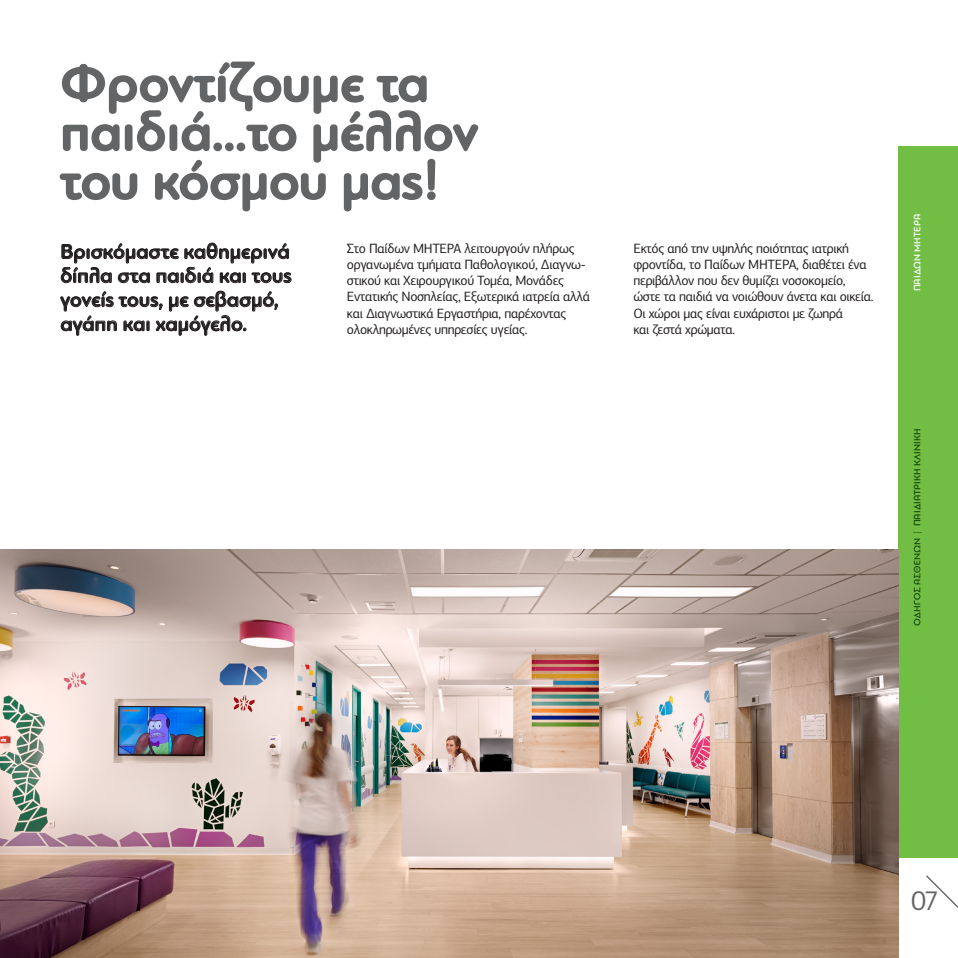
<style>
.page{position:relative;width:958px;height:958px;background:#fff}
.page>*{position:absolute;margin:0;border:0;box-sizing:border-box;transform-origin:0 0}
.t1{font:500 54px/48.8px "PF Bague Round Pro";letter-spacing:.005em;color:#636466}
.t2{font:27px "PF Centro Sans Pro";color:#636466}
.t3{font:500 21px/24px "PF Bague Round Pro";color:#231f20}
.t4{font:13.5px/16.2px "PF Centro Sans Pro";letter-spacing:-.025em;color:#231f20}
.t5{font:500 9.75px "PF Bague Round Pro";letter-spacing:.005em;color:#1b4c0c}
.t6{font:500 9.75px "PF Bague Round Pro";letter-spacing:.01em;color:#fff}
</style>
<div class="page">
<svg style="left:926px;top:875px;width:31px;height:32px"></svg>
<div style="left:898px;top:147px;width:59px;height:711px;background:#72be44"></div>
<svg style="left:61px;top:243px;width:230px;height:40px"></svg>
<div style="left:263px;top:296px;width:11px;height:11px;border:1px solid #231f20;border-radius:50%"></div>
<div style="left:265px;top:298px;width:6px;height:7px;border:1px solid #231f20;border-radius:50%"></div>
<svg style="left:267px;top:291px;width:4px;height:5px"></svg>
<svg style="left:274px;top:303px;width:4px;height:7px"></svg>
<svg style="left:60px;top:291px;width:128px;height:44px"></svg>
<div style="left:190px;top:320px;width:10px;height:11px;border:1px solid #231f20;border-radius:50%"></div>
<div style="left:192px;top:322px;width:6px;height:7px;border:1px solid #231f20;border-radius:50%"></div>
<svg style="left:194px;top:291px;width:67px;height:44px"></svg>
<div style="left:253px;top:75px;width:28px;height:27px;border:2px solid #636466;border-radius:50%"></div>
<div style="left:259px;top:80px;width:17px;height:18px;border:2px solid #636466;border-radius:50%"></div>
<svg style="left:61px;top:61px;width:209px;height:91px"></svg>
<div style="left:268px;top:124px;width:28px;height:27px;border:2px solid #636466;border-radius:50%"></div>
<div style="left:274px;top:129px;width:17px;height:18px;border:2px solid #636466;border-radius:50%"></div>
<div style="left:424px;top:124px;width:28px;height:27px;border:2px solid #636466;border-radius:50%"></div>
<div style="left:430px;top:129px;width:17px;height:18px;border:2px solid #636466;border-radius:50%"></div>
<svg style="left:452px;top:124px;width:27px;height:28px"></svg>
<svg style="left:59px;top:173px;width:24px;height:28px"></svg>
<div style="left:82px;top:173px;width:28px;height:27px;border:2px solid #636466;border-radius:50%"></div>
<div style="left:87px;top:177px;width:17px;height:18px;border:2px solid #636466;border-radius:50%"></div>
<svg style="left:112px;top:173px;width:26px;height:27px"></svg>
<svg style="left:155px;top:172px;width:26px;height:28px"></svg>
<div style="left:180px;top:173px;width:28px;height:27px;border:2px solid #636466;border-radius:50%"></div>
<div style="left:185px;top:177px;width:17px;height:18px;border:2px solid #636466;border-radius:50%"></div>
<svg style="left:190px;top:159px;width:13px;height:15px"></svg>
<svg style="left:210px;top:173px;width:57px;height:39px"></svg>
<div style="left:270px;top:173px;width:28px;height:27px;border:2px solid #636466;border-radius:50%"></div>
<div style="left:276px;top:177px;width:17px;height:18px;border:2px solid #636466;border-radius:50%"></div>
<svg style="left:283px;top:75px;width:153px;height:137px"></svg>
<div style="left:427px;top:191px;width:8px;height:9px;border:2px solid #636466;border-radius:50%"></div>
<svg style="left:913px;top:590px;width:8px;height:35px"></svg>
<svg style="left:913px;top:532px;width:8px;height:58px"></svg>
<img style="left:0;top:549px;width:898px;height:408px">
<h1 class="t1" style="left:60px;top:59px;width:419px">Φροντίζουµε τα παιδιά...το µέλλον του κόσµου µας!</h1>
<h3 class="t3" style="left:60px;top:240px;width:232px">Βρισκόµαστε καθηµερινά δίπλα στα παιδιά και τους γονείς τους, µε σεβασµό, αγάπη και χαµόγελο.</h3>
<p class="t4" style="left:347px;top:240px;width:245px">Στο Παίδων ΜΗΤΕΡΑ λειτουργούν πλήρως οργανωµένα τµήµατα Παθολογικού, ∆ιαγνω&shy;στικού και Χειρουργικού Τοµέα, Μονάδες Εντατικής Νοσηλείας, Εξωτερικά ιατρεία αλλά και ∆ιαγνωστικά Εργαστήρια, παρέχοντας ολοκληρωµένες υπηρεσίες υγείας.</p>
<p class="t4" style="left:633px;top:240px;width:241px">Εκτός από την υψηλής ποιότητας ιατρική φροντίδα, το Παίδων ΜΗΤΕΡΑ, διαθέτει ένα περιβάλλον που δεν θυµίζει νοσοκοµείο, ώστε τα παιδιά να νoιώθουν άνετα και οικεία.<br>Οι χώροι µας είναι ευχάριστοι µε ζωηρά<br>και ζεστά χρώµατα.</p>
<p class="t6" style="left:911px;top:291px;width:79px;rotate:-90deg">ΠΑΙ∆ΩΝ ΜΗΤΕΡΑ</p>
<p class="t5" style="left:911px;top:526px;width:99px;rotate:-90deg">ΠΑΙ∆ΙΑΤΡΙΚΗ ΚΛΙΝ ΚΙ Η</p>
<h2 class="t2" style="left:910px;top:884px;width:30px">07</h2>
</div>
